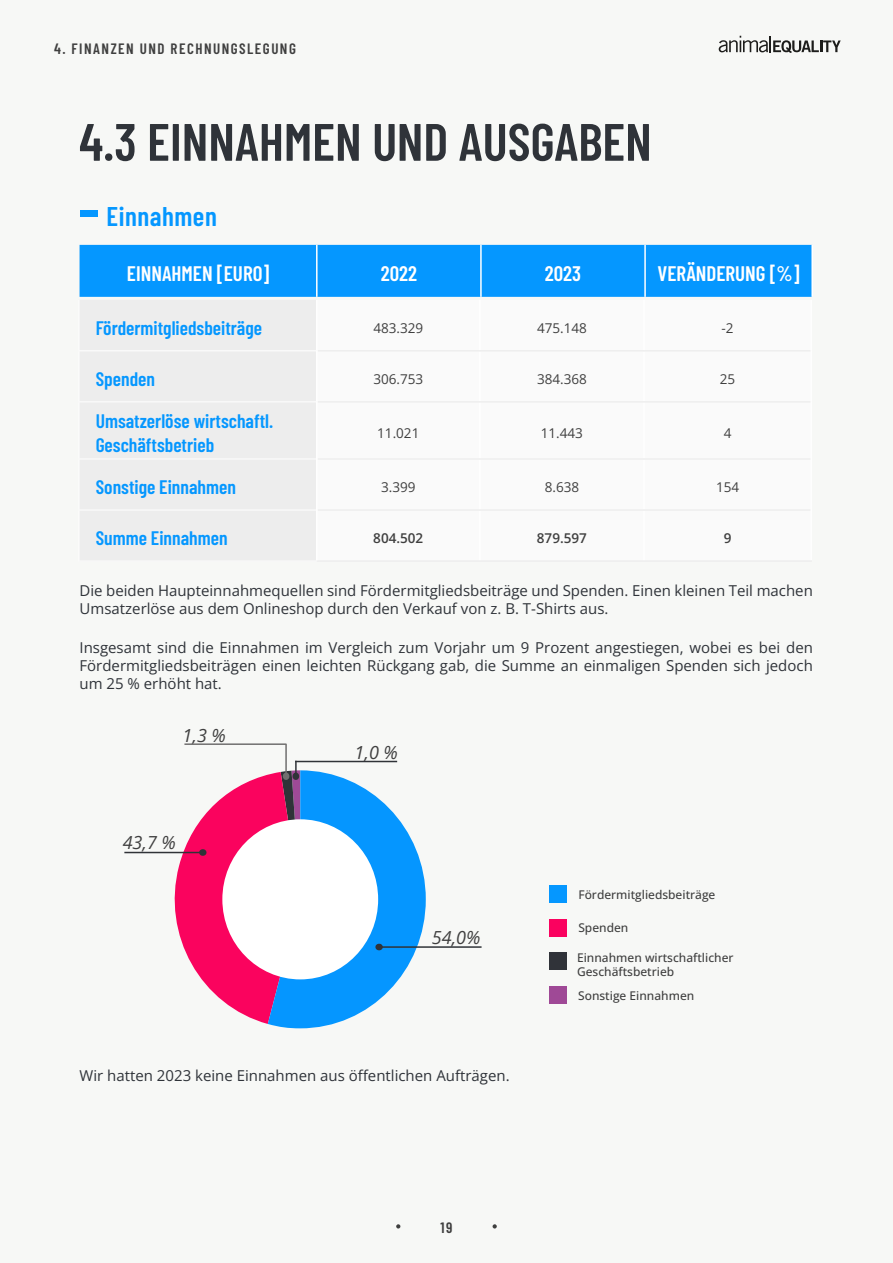
<style>
.page{position:relative;width:893px;height:1263px;background:#f7f8f6}
.page>*{position:absolute;margin:0;border:0;box-sizing:border-box;transform-origin:0 0}
.t1{font:600 52.5px "Barlow Condensed";color:#2f3339}
.t2{font:600 27px "Barlow Condensed";letter-spacing:.02em;color:#0597ff}
.t3{font:600 21px "Barlow Condensed";color:#fff}
.t4{font:600 19.5px/23.4px "Barlow Condensed";color:#0597ff}
.t5{font:italic 18px "Open Sans";color:#3f3f3f}
.t6{font:15px/18px "Open Sans";color:#2f3339}
.t7{font:600 15px "Barlow Condensed";letter-spacing:.1em;color:#3f3f3f}
.t8{font:13.5px "Open Sans";color:#3f3f3f}
.t9{font:500 12px/14.4px "Open Sans";color:#3f3f3f}
</style>
<div class="page">
<svg style="left:396px;top:1224px;width:4px;height:4px"></svg>
<svg style="left:493px;top:1224px;width:4px;height:4px"></svg>
<svg style="left:719px;top:36px;width:122px;height:17px"></svg>
<div style="left:80px;top:300px;width:236px;height:209px;background:#ededed"></div>
<div style="left:79px;top:510px;width:238px;height:51px;background:#ededed"></div>
<hr style="left:479px;top:300px;width:2px;height:50px;background:#fff">
<hr style="left:643px;top:300px;width:2px;height:50px;background:#fff">
<hr style="left:810px;top:300px;width:2px;height:51px;background:#fff">
<hr style="left:479px;top:351px;width:2px;height:50px;background:#fff">
<hr style="left:643px;top:351px;width:2px;height:50px;background:#fff">
<hr style="left:810px;top:351px;width:2px;height:51px;background:#fff">
<hr style="left:479px;top:402px;width:2px;height:56px;background:#fff">
<hr style="left:643px;top:402px;width:2px;height:56px;background:#fff">
<hr style="left:810px;top:402px;width:2px;height:57px;background:#fff">
<hr style="left:479px;top:460px;width:2px;height:49px;background:#fff">
<hr style="left:643px;top:460px;width:2px;height:49px;background:#fff">
<hr style="left:810px;top:459px;width:2px;height:51px;background:#fff">
<hr style="left:479px;top:511px;width:2px;height:49px;background:#fff">
<hr style="left:643px;top:511px;width:2px;height:49px;background:#fff">
<hr style="left:810px;top:510px;width:2px;height:50px;background:#fff">
<hr style="left:318px;top:350px;width:162px;height:1px;background:#ededed">
<hr style="left:480px;top:350px;width:164px;height:1px;background:#ededed">
<hr style="left:644px;top:350px;width:166px;height:1px;background:#ededed">
<hr style="left:318px;top:401px;width:162px;height:1px;background:#ededed">
<hr style="left:480px;top:401px;width:164px;height:1px;background:#ededed">
<hr style="left:644px;top:401px;width:166px;height:1px;background:#ededed">
<hr style="left:318px;top:458px;width:162px;height:2px;background:#ededed">
<hr style="left:480px;top:458px;width:164px;height:2px;background:#ededed">
<hr style="left:644px;top:458px;width:166px;height:2px;background:#ededed">
<hr style="left:318px;top:509px;width:162px;height:2px;background:#ededed">
<hr style="left:480px;top:509px;width:164px;height:2px;background:#ededed">
<hr style="left:644px;top:509px;width:166px;height:2px;background:#ededed">
<hr style="left:317px;top:560px;width:163px;height:2px;background:#ededed">
<hr style="left:480px;top:560px;width:164px;height:2px;background:#ededed">
<hr style="left:644px;top:560px;width:168px;height:2px;background:#ededed">
<hr style="left:79px;top:300px;width:1px;height:50px;background:#fff">
<hr style="left:316px;top:300px;width:2px;height:51px;background:#fff">
<hr style="left:79px;top:402px;width:1px;height:57px;background:#fff">
<hr style="left:79px;top:459px;width:1px;height:51px;background:#fff">
<hr style="left:79px;top:510px;width:1px;height:51px;background:#fff">
<hr style="left:316px;top:402px;width:2px;height:57px;background:#fff">
<hr style="left:316px;top:459px;width:2px;height:51px;background:#fff">
<hr style="left:316px;top:510px;width:2px;height:50px;background:#fff">
<hr style="left:79px;top:459px;width:237px;height:1px;background:#fff">
<hr style="left:79px;top:510px;width:237px;height:1px;background:#fff">
<hr style="left:79px;top:561px;width:238px;height:1px;background:#fff">
<hr style="left:79px;top:351px;width:1px;height:50px;background:#fff">
<hr style="left:79px;top:350px;width:237px;height:1px;background:#fff">
<hr style="left:316px;top:351px;width:2px;height:51px;background:#fff">
<hr style="left:79px;top:401px;width:237px;height:1px;background:#fff">
<div style="left:80px;top:245px;width:731px;height:52px;background:#0597ff"></div>
<hr style="left:644px;top:245px;width:2px;height:52px;background:#fff">
<hr style="left:811px;top:245px;width:2px;height:52px;background:#fff">
<hr style="left:316px;top:245px;width:2px;height:52px;background:#fff">
<hr style="left:480px;top:245px;width:2px;height:52px;background:#fff">
<hr style="left:124px;top:852px;width:79px;height:1px;background:#303338">
<hr style="left:379px;top:946px;width:103px;height:2px;background:#303338">
<div style="left:550px;top:886px;width:17px;height:17px;background:#0597ff"></div>
<div style="left:550px;top:919px;width:17px;height:17px;background:#fa025f"></div>
<div style="left:550px;top:953px;width:17px;height:17px;background:#303339"></div>
<div style="left:550px;top:986px;width:17px;height:17px;background:#9f4996"></div>
<hr style="left:285px;top:744px;width:2px;height:30px;background:#706f6f">
<svg style="left:161px;top:761px;width:265px;height:267px"></svg>
<hr style="left:184px;top:743px;width:102px;height:2px;background:#706f6f">
<div style="left:80px;top:210px;width:17px;height:7px;background:#0597ff"></div>
<p class="t7" style="left:54px;top:38px;width:243px">4. FINANZEN UND RECHNUNGSLEGUNG</p>
<h1 class="t1" style="left:79px;top:104px;width:574px">4.3 EINNAHMEN UND AUSGABEN</h1>
<h2 class="t2" style="left:106px;top:197px;width:112px">Einnahmen</h2>
<h3 class="t3" style="left:127px;top:259px;width:144px">EINNAHMEN [EURO]</h3>
<h3 class="t3" style="left:381px;top:259px;width:38px">2022</h3>
<h3 class="t3" style="left:545px;top:259px;width:38px">2023</h3>
<h3 class="t3" style="left:657px;top:259px;width:144px">VERÄNDERUNG [%]</h3>
<h3 class="t4" style="left:96px;top:315px;width:168px">Fördermitgliedsbeiträge</h3>
<p class="t8" style="left:373px;top:318px;width:51px">483.329</p>
<p class="t8" style="left:537px;top:318px;width:51px">475.148</p>
<p class="t8" style="left:721px;top:318px;width:14px">-2</p>
<h3 class="t4" style="left:96px;top:366px;width:61px">Spenden</h3>
<p class="t8" style="left:373px;top:369px;width:51px">306.753</p>
<p class="t8" style="left:537px;top:369px;width:51px">384.368</p>
<p class="t8" style="left:720px;top:369px;width:17px">25</p>
<h3 class="t4" style="left:96px;top:408px;width:179px">Umsatzerlöse wirtschaftl.<br>Geschäftsbetrieb</h3>
<p class="t8" style="left:377px;top:423px;width:44px">11.021</p>
<p class="t8" style="left:541px;top:423px;width:44px">11.443</p>
<p class="t8" style="left:724px;top:423px;width:9px">4</p>
<h3 class="t4" style="left:96px;top:474px;width:142px">Sonstige Einnahmen</h3>
<p class="t8" style="left:381px;top:478px;width:36px">3.399</p>
<p class="t8" style="left:545px;top:478px;width:36px">8.638</p>
<p class="t8" style="left:716px;top:478px;width:25px">154</p>
<h3 class="t4" style="left:96px;top:525px;width:133px">Summe Einnahmen</h3>
<p class="t8" style="left:373px;top:529px;width:52px">804.502</p>
<p class="t8" style="left:537px;top:529px;width:52px">879.597</p>
<p class="t8" style="left:724px;top:529px;width:9px">9</p>
<p class="t6" style="left:80px;top:581px;width:735px">Die beiden Haupteinnahmequellen sind Fördermitgliedsbeiträge und Spenden. Einen kleinen Teil machen<br>Umsatzerlöse aus dem Onlineshop durch den Verkauf von z. B. T-Shirts aus.</p>
<p class="t6" style="left:80px;top:638px;width:735px;text-align:justify">Insgesamt sind die Einnahmen im Vergleich zum Vorjahr um 9 Prozent angestiegen, wobei es bei den Fördermitgliedsbeiträgen einen leichten Rückgang gab, die Summe an einmaligen Spenden sich jedoch um 25 % erhöht hat.</p>
<p class="t5" style="left:183px;top:723px;width:45px">1,3 %</p>
<p class="t5" style="left:123px;top:830px;width:55px">43,7 %</p>
<p class="t5" style="left:355px;top:740px;width:45px">1,0 %</p>
<p class="t5" style="left:432px;top:925px;width:50px">54,0%</p>
<p class="t6" style="left:80px;top:1066px;width:432px">Wir hatten 2023 keine Einnahmen aus öffentlichen Aufträgen.</p>
<p class="t7" style="left:440px;top:1216px;width:13px">19</p>
<p class="t9" style="left:578px;top:887px;width:139px">Fördermitgliedsbeiträge</p>
<p class="t9" style="left:578px;top:920px;width:52px">Spenden</p>
<p class="t9" style="left:577px;top:950px;width:158px">Einnahmen wirtschaftlicher<br>Geschäftsbetrieb</p>
<p class="t9" style="left:578px;top:988px;width:118px">Sonstige Einnahmen</p>
</div>
